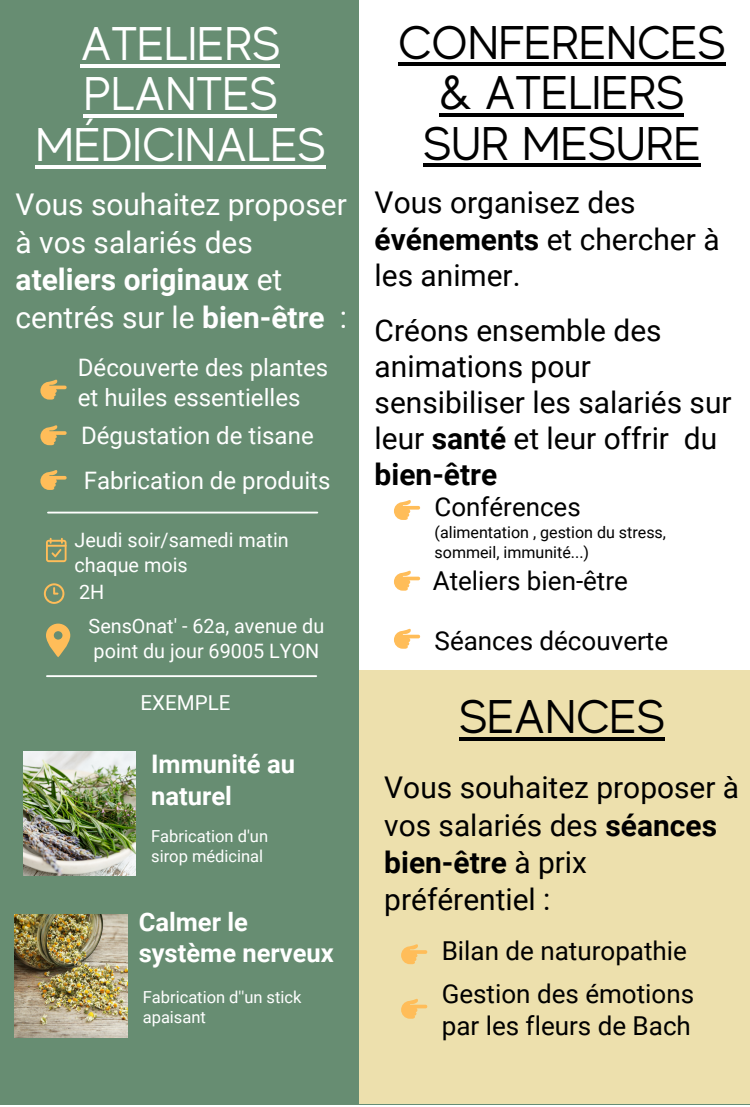
<style>
.page{position:relative;width:750px;height:1107px;background:#fff}
.page>*{position:absolute;margin:0;border:0;box-sizing:border-box;transform-origin:0 0}
.t1{font:47px/50.5px "MADE Evolve Sans";color:#000;text-align:center}
.t2{font:47px/50.5px "MADE Evolve Sans";color:#fff;text-align:center}
.t3{font:30px/36.2px "Roboto";color:#000}
.t4{font:30px/37.5px "Roboto";color:#fff}
.t5{font:26px/42.5px "Roboto";color:#000}
.t6{font:700 25.5px/31.8px "Roboto";color:#fff}
.t7{font:24px/30px "Roboto";color:#fff}
.t8{font:20.5px "Roboto";color:#fff}
.t9{font:19.75px/24.8px "Roboto";color:#fff}
.t10{font:16.5px/20.8px "Roboto";color:#fff}
.t11{font:16px/20px "Roboto";color:#000}
.s1{font-weight:700}
</style>
<div class="page">
<div style="left:0;top:0;width:750px;height:1103px;background:#678d72"></div>
<div style="left:359px;top:0;width:390px;height:692px;background:#fff"></div>
<svg style="left:46px;top:537px;width:21px;height:25px"></svg>
<svg style="left:44px;top:583px;width:20px;height:21px"></svg>
<hr style="left:47px;top:675px;width:269px;height:2px;background:#fff">
<hr style="left:48px;top:511px;width:269px;height:2px;background:#fff">
<svg style="left:40px;top:379px;width:27px;height:20px"></svg>
<svg style="left:40px;top:425px;width:27px;height:20px"></svg>
<svg style="left:40px;top:470px;width:27px;height:20px"></svg>
<svg style="left:46px;top:623px;width:24px;height:34px"></svg>
<hr style="left:81px;top:64px;width:199px;height:3px;background:#fff">
<hr style="left:84px;top:114px;width:193px;height:4px;background:#fff">
<hr style="left:35px;top:165px;width:291px;height:3px;background:#fff">
<img style="left:23px;top:751px;width:113px;height:124px">
<img style="left:15px;top:914px;width:112px;height:123px">
<div style="left:359px;top:670px;width:390px;height:433px;background:#ede0ad"></div>
<hr style="left:398px;top:62px;width:328px;height:4px;background:#000">
<hr style="left:440px;top:113px;width:244px;height:4px;background:#000">
<hr style="left:423px;top:163px;width:278px;height:4px;background:#000">
<svg style="left:394px;top:500px;width:26px;height:20px"></svg>
<svg style="left:394px;top:570px;width:26px;height:20px"></svg>
<svg style="left:394px;top:628px;width:26px;height:20px"></svg>
<svg style="left:459px;top:737px;width:206px;height:3px"></svg>
<svg style="left:401px;top:944px;width:26px;height:20px"></svg>
<svg style="left:401px;top:999px;width:26px;height:19px"></svg>
<h1 class="t2" style="left:35px;top:19px;width:292px">ATELIERS<br>PLANTES<br>MÉDICINALES</h1>
<p class="t4" style="left:16px;top:186px;width:333px">Vous souhaitez proposer à vos salariés des <span class="s1">ateliers originaux</span> et centrés sur le <span class="s1">bien-être</span> :</p>
<p class="t7" style="left:78px;top:352px;width:252px">Découverte des plantes et huiles essentielles</p>
<p class="t7" style="left:81px;top:413px;width:251px;line-height:45.5px">Dégustation de tisane<br>Fabrication de produits</p>
<p class="t9" style="left:74px;top:528px;width:216px">Jeudi soir/samedi matin chaque mois</p>
<p class="t9" style="left:79px;top:580px;width:27px">2H</p>
<p class="t9" style="left:89px;top:614px;width:237px">SensOnat' - 62a, avenue du point du jour 69005 LYON</p>
<p class="t8" style="left:141px;top:691px;width:91px">EXEMPLE</p>
<p class="t6" style="left:151px;top:748px;width:145px">Immunité au naturel</p>
<p class="t10" style="left:151px;top:825px;width:118px">Fabrication d'un sirop médicinal</p>
<p class="t6" style="left:139px;top:905px;width:197px">Calmer le système nerveux</p>
<p class="t10" style="left:143px;top:986px;width:160px">Fabrication d''un stick apaisant</p>
<h1 class="t1" style="left:398px;top:18px;width:329px">CONFERENCES &amp; ATELIERS<br>SUR MESURE</h1>
<p class="t3" style="left:375px;top:185px;width:346px">Vous organisez des <span class="s1">événements</span> et chercher à les animer.</p>
<p class="t3" style="left:375px;top:312px;width:358px">Créons ensemble des animations pour sensibiliser les salariés sur leur <span class="s1">santé</span> et leur offrir du <span class="s1">bien-être</span></p>
<p class="t5" style="left:435px;top:486px;width:148px">Conférences</p>
<p class="t11" style="left:435px;top:522px;width:233px">(alimentation , gestion du stress, sommeil, immunité...)</p>
<p class="t5" style="left:433px;top:560px;width:197px">Ateliers bien-être</p>
<p class="t5" style="left:435px;top:620px;width:235px">Séances découverte</p>
<h1 class="t1" style="left:459px;top:692px;width:207px">SEANCES</h1>
<p class="t3" style="left:384px;top:769px;width:356px;line-height:37.5px">Vous souhaitez proposer à vos salariés des <span class="s1">séances bien-être</span> à prix préférentiel :</p>
<p class="t5" style="left:442px;top:930px;width:254px">Bilan de naturopathie<br>Gestion des émotions</p>
<p class="t5" style="left:442px;top:1004px;width:251px">par les fleurs de Bach</p>
</div>
